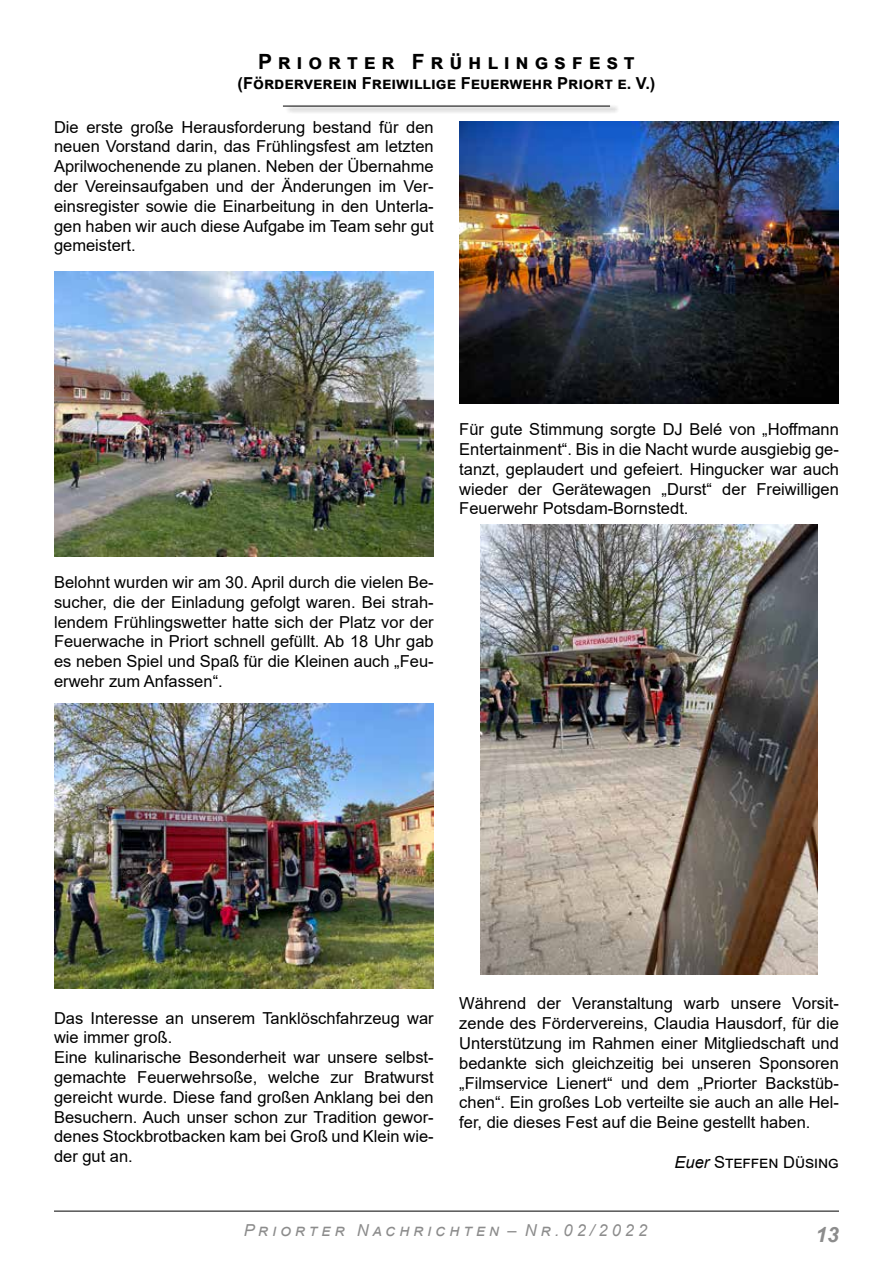
<style>
.page{position:relative;width:893px;height:1263px;background:#fff}
.page>*{position:absolute;margin:0;border:0;box-sizing:border-box;transform-origin:0 0}
.t1{font:700 21px "Arial";color:#000}
.t2{font:italic 700 21px "Arial";color:#8c8c8c}
.t3{font:16.5px/19.8px "Arial";color:#000;text-align:justify}
.t4{font:700 16.5px "Arial";color:#000}
.t5{font:italic 16.5px "Arial";color:#8c8c8c}
.s1{font-style:italic}
</style>
<div class="page">
<hr style="left:54px;top:1211px;width:785px;height:1px;background:#000">
<div style="left:285px;top:104px;width:335px;height:10px;background:#000;opacity:.8"></div>
<hr style="left:283px;top:106px;width:327px;height:1px;background:#000">
<img style="left:54px;top:271px;width:380px;height:285px">
<img style="left:54px;top:704px;width:380px;height:285px">
<img style="left:459px;top:121px;width:380px;height:282px">
<img style="left:480px;top:524px;width:338px;height:450px">
<p class="t1" style="left:258px;top:47px;width:378px">P r i o r t e r F r ü h l i n g s f e s t</p>
<p class="t4" style="left:238px;top:72px;width:419px">(Förderverein Freiwillige Feuerwehr Priort e. V.)</p>
<p class="t3" style="left:54px;top:117px;width:381px">Die erste große Herausforderung bestand für den neuen Vorstand darin, das Frühlingsfest am letzten Aprilwochenende zu planen. Neben der Übernahme der Vereinsaufgaben und der Änderungen im Ver&shy;einsregister sowie die Einarbeitung in den Unterla&shy;gen haben wir auch diese Aufgabe im Team sehr gut gemeistert.</p>
<p class="t3" style="left:54px;top:572px;width:381px">Belohnt wurden wir am 30. April durch die vielen Be&shy;sucher, die der Einladung gefolgt waren. Bei strah&shy;lendem Frühlingswetter hatte sich der Platz vor der Feuerwache in Priort schnell gefüllt. Ab 18 Uhr gab es neben Spiel und Spaß für die Kleinen auch „Feu&shy;erwehr zum Anfassen“.</p>
<p class="t3" style="left:459px;top:419px;width:381px">Für gute Stimmung sorgte DJ Belé von „Hoffmann Entertainment“. Bis in die Nacht wurde ausgiebig ge&shy;tanzt, geplaudert und gefeiert. Hingucker war auch wieder der Gerätewagen „Durst“ der Freiwilligen Feuerwehr Potsdam-Bornstedt.</p>
<p class="t3" style="left:54px;top:1008px;width:381px;text-align:left">Das Interesse an unserem Tanklöschfahrzeug war wie immer groß.<br>Eine kulinarische Besonderheit war unsere selbst&shy;gemachte Feuerwehrsoße, welche zur Bratwurst gereicht wurde. Diese fand großen Anklang bei den Besuchern. Auch unser schon zur Tradition gewor&shy;denes Stockbrotbacken kam bei Groß und Klein wie&shy;der gut an.</p>
<p class="t3" style="left:459px;top:993px;width:381px">Während der Veranstaltung warb unsere Vorsit&shy;zende des Fördervereins, Claudia Hausdorf, für die Unterstützung im Rahmen einer Mitgliedschaft und bedankte sich gleichzeitig bei unseren Sponsoren „Filmservice Lienert“ und dem „Priorter Backstüb&shy;chen“. Ein großes Lob verteilte sie auch an alle Hel&shy;fer, die dieses Fest auf die Beine gestellt haben.</p>
<p class="t3" style="left:675px;top:1152px;width:166px"><span class="s1">Euer</span> Steffen Düsing</p>
<p class="t5" style="left:244px;top:1220px;width:405px">P r i o r t e r N a c h r i c h t e n – N r . 0 2 / 2 0 2 2</p>
<p class="t2" style="left:816px;top:1220px;width:25px">13</p>
</div>
